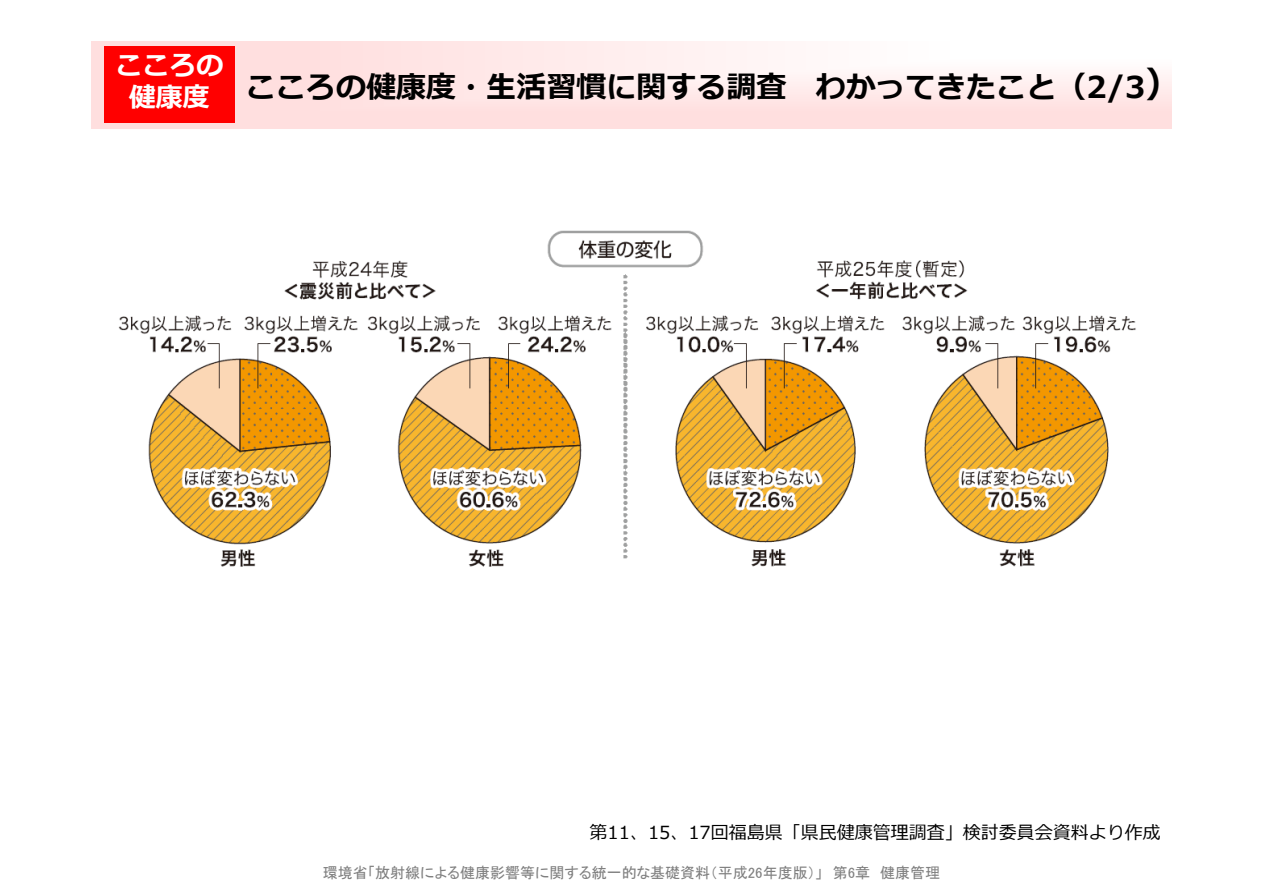
<style>
.page{position:relative;width:1263px;height:893px;background:#fff}
.page>*{position:absolute;margin:0;border:0;box-sizing:border-box;transform-origin:0 0}
.t1{font:700 30px "Meiryo";color:#000}
.t2{font:700 27px/32.4px "Meiryo";color:#fff;text-align:center}
.t3{font:18px "Meiryo";color:#000}
.t4{font:15px "MS P Gothic";color:#808080}
.s1{font-size:36px}
</style>
<div class="page">
<img style="left:91px;top:41px;width:1080px;height:88px">
<img style="left:118px;top:230px;width:1018px;height:337px">
<div style="left:104px;top:47px;width:131px;height:76px;background:#f00"></div>
<h2 class="t2" style="left:115px;top:50px;width:109px">こころの健康度</h2>
<h1 class="t1" style="left:246px;top:66px;width:937px">こころの健康度・生活習慣に関する調査 わかってきたこと（2/3<span class="s1">）</span></h1>
<p class="t3" style="left:590px;top:820px;width:573px">第11、15、17回福島県「県民健康管理調査」検討委員会資料より作成</p>
<p class="t4" style="left:323px;top:865px;width:619px">環境省「放射線による健康影響等に関する統一的な基礎資料（平成26年度版）」　第6章　健康管理</p>
</div>
